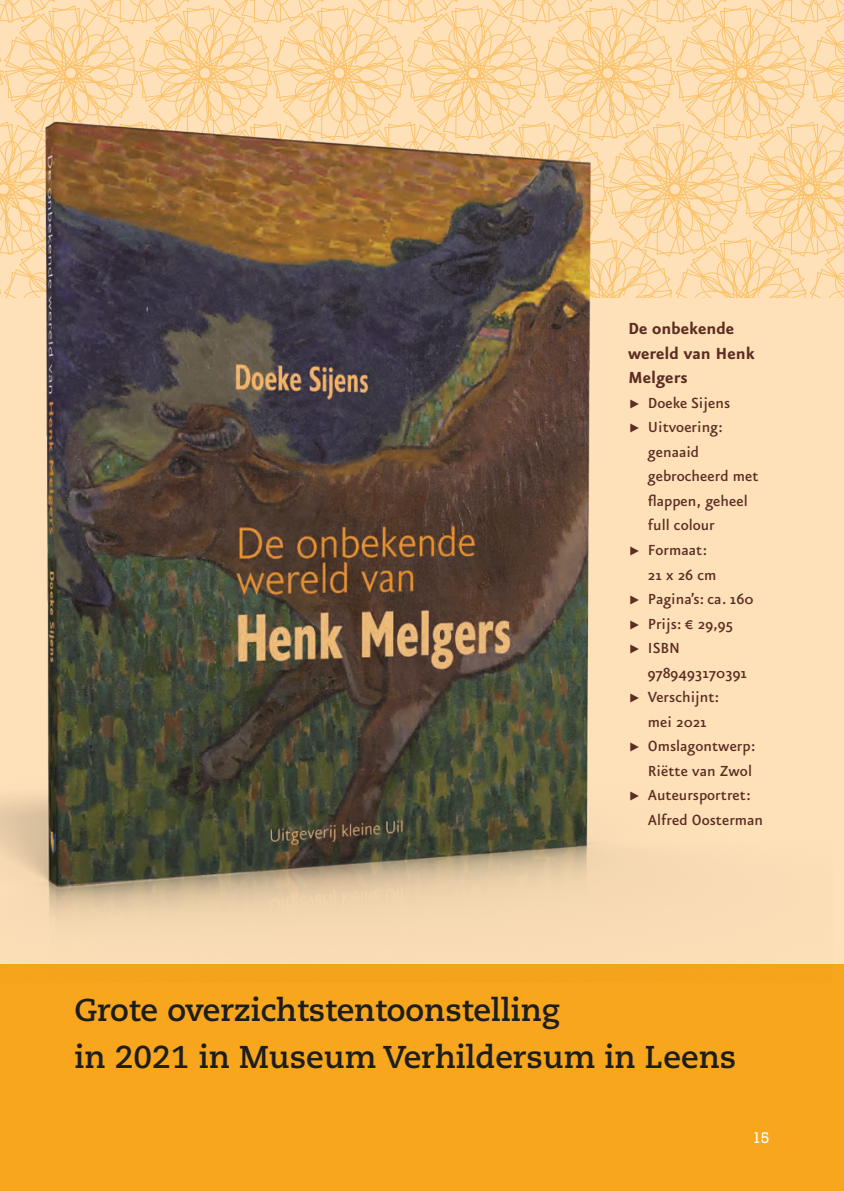
<style>
.page{position:relative;width:844px;height:1191px;background:#fff}
.page>*{position:absolute;margin:0;border:0;box-sizing:border-box;transform-origin:0 0}
.Quotes1groter{font:700 31.5px/47.2px "Caecilia LT Std";color:#1d1d1b}
.Essentials-titel{font:700 19.25px/24.5px "Eureka Sans";color:#5c2d23}
.t1{font:500 17.5px/24.5px "Eureka Sans";color:#5c2d23}
.t2{font:15.75px "Rockwell Std";color:#fff}
.s1{font-family:"Scala Sans Pro";font-weight:700;font-size:12.25px}
.s2{font-family:"Scala Sans Pro";font-weight:400}
</style>
<div class="page">
<div style="left:0;top:893px;width:843px;height:298px;background:#f7a61d"></div>
<svg style="left:0;top:0;width:844px;height:298px;background:#fddba9"></svg>
<img style="left:0;top:46px;width:832px;height:918px">
<p class="Essentials-titel" style="left:628px;top:317px;width:128px">De onbekende wereld van Henk<br>Melgers</p>
<p class="t1" style="left:628px;top:391px;width:104px"><span class="s1">▶</span> Doeke Sijens</p>
<p class="t1" style="left:647px;top:416px;width:112px;text-indent:-20px"><span class="s1">▶</span> Uitvoering: genaaid gebrocheerd met flappen, geheel full colour</p>
<p class="t1" style="left:647px;top:538px;width:70px;text-indent:-20px"><span class="s1">▶</span> Formaat:<br>21 x 26 cm</p>
<p class="t1" style="left:628px;top:587px;width:127px"><span class="s1">▶</span> Pagina’s: ca. 160</p>
<p class="t1" style="left:628px;top:612px;width:107px"><span class="s1">▶</span> Prijs: <span class="s2">€</span> 29,95</p>
<p class="t1" style="left:647px;top:636px;width:101px;text-indent:-20px"><span class="s1">▶</span> ISBN<br>9789493170391</p>
<p class="t1" style="left:628px;top:685px;width:93px;text-align:center"><span class="s1">▶</span> Verschijnt: mei 2021</p>
<p class="t1" style="left:628px;top:734px;width:129px;text-align:right"><span class="s1">▶</span> Omslagontwerp:<br>Riëtte van Zwol</p>
<p class="t1" style="left:647px;top:783px;width:117px;text-indent:-20px"><span class="s1">▶</span> Auteursportret:<br>Alfred Oosterman</p>
<p class="Quotes1groter" style="left:74px;top:986px;width:663px">Grote overzichtstentoonstelling<br>in 2021 in Museum Verhildersum in Leens</p>
<p class="t2" style="left:752px;top:1129px;width:19px">15</p>
</div>
